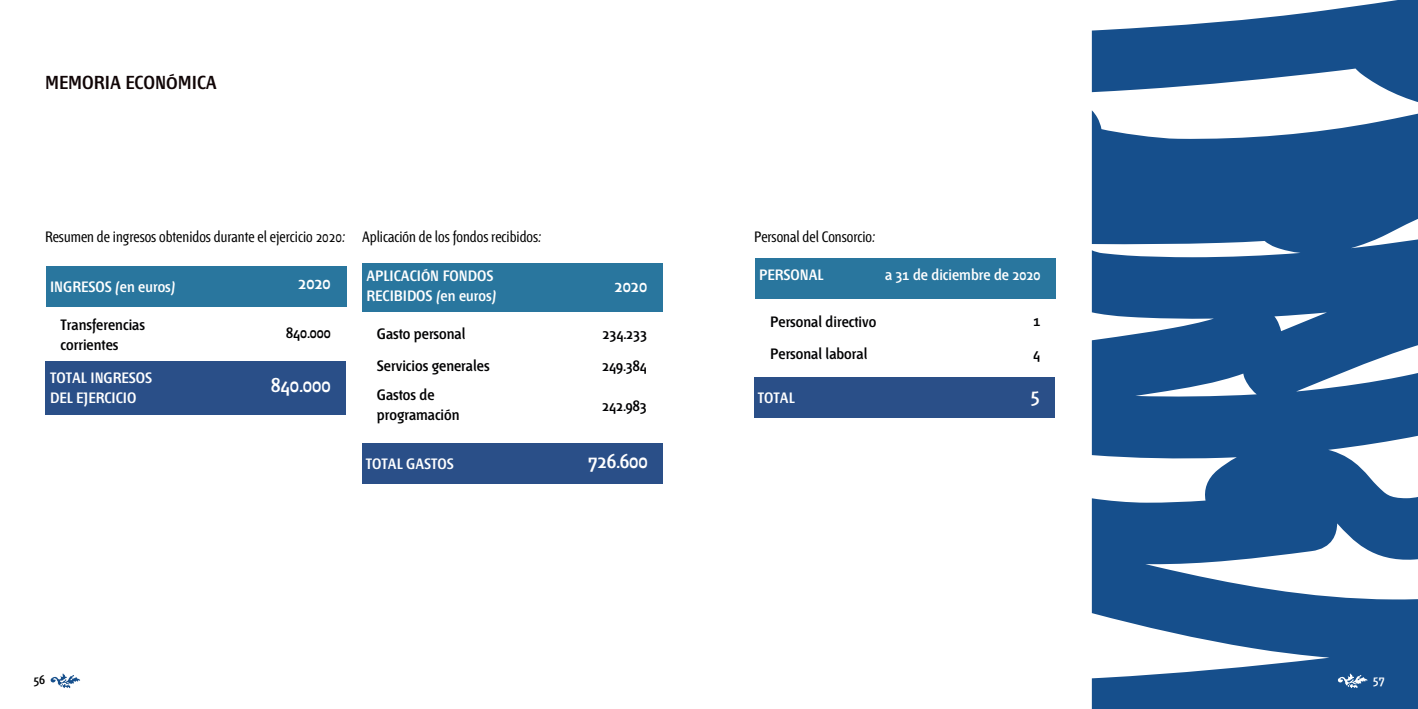
<style>
.page{position:relative;width:1418px;height:709px;background:#fff}
.page>*{position:absolute;margin:0;border:0;box-sizing:border-box;transform-origin:0 0}
.t1{font:600 20px "Fontana ND Cc Os F";color:#fff}
.t2{font:600 18.75px "Fontana ND Cc Os F";color:#100506}
.t3{font:600 17.5px "Fontana ND Cc Os F";color:#fff}
.t4{font:600 15px/20px "Fontana ND Cc Os F";color:#020203}
.t5{font:600 15px/20px "Fontana ND Cc Os F";color:#fff}
.t6{font:15px "Fontana ND Cc Os F";color:#000}
.t7{font:600 12.5px "Fontana ND Cc Os F";color:#000}
.t8{font:600 12.5px "Fontana ND Cc Os F";color:#fff}
</style>
<div class="page">
<div style="left:45px;top:361px;width:301px;height:54px;background:#2a4f88"></div>
<div style="left:46px;top:266px;width:300px;height:40px;background:#29769e"></div>
<div style="left:362px;top:443px;width:300px;height:40px;background:#2a4f88"></div>
<div style="left:362px;top:263px;width:300px;height:48px;background:#29769e"></div>
<div style="left:754px;top:378px;width:300px;height:40px;background:#2a4f88"></div>
<div style="left:755px;top:258px;width:300px;height:40px;background:#29769e"></div>
<svg style="left:1091px;top:0;width:326px;height:709px;fill:#164f8c"></svg>
<svg style="left:50px;top:673px;width:30px;height:15px"></svg>
<svg style="left:1337px;top:673px;width:30px;height:15px"></svg>
<p class="t2" style="left:45px;top:74px;width:173px">MEMORIA ECONÓMICA</p>
<p class="t6" style="left:45px;top:229px;width:302px">Resumen de ingresos obtenidos durante el ejercicio 2020:</p>
<p class="t5" style="left:50px;top:277px;width:127px">INGRESOS (en euros)</p>
<p class="t3" style="left:298px;top:275px;width:34px">2020</p>
<p class="t4" style="left:61px;top:316px;width:86px">Transferencias corrientes</p>
<p class="t4" style="left:286px;top:324px;width:46px">840.000</p>
<p class="t5" style="left:50px;top:369px;width:104px">TOTAL INGRESOS<br>DEL EJERCICIO</p>
<h1 class="t1" style="left:271px;top:375px;width:61px">840.000</h1>
<p class="t6" style="left:362px;top:229px;width:181px">Aplicación de los fondos recibidos:</p>
<p class="t5" style="left:366px;top:266px;width:131px">APLICACIÓN FONDOS<br>RECIBIDOS (en euros)</p>
<p class="t4" style="left:377px;top:325px;width:90px">Gasto personal</p>
<p class="t3" style="left:614px;top:277px;width:34px">2020</p>
<p class="t4" style="left:602px;top:324px;width:46px">234.233</p>
<p class="t4" style="left:377px;top:357px;width:114px">Servicios generales</p>
<p class="t4" style="left:602px;top:357px;width:46px">249.384</p>
<p class="t4" style="left:377px;top:386px;width:84px">Gastos de programación</p>
<p class="t4" style="left:602px;top:397px;width:46px">242.983</p>
<p class="t5" style="left:366px;top:455px;width:90px">TOTAL GASTOS</p>
<h1 class="t1" style="left:588px;top:451px;width:61px">726.600</h1>
<p class="t6" style="left:754px;top:229px;width:123px">Personal del Consorcio:</p>
<p class="t5" style="left:759px;top:266px;width:66px">PERSONAL</p>
<p class="t5" style="left:885px;top:266px;width:157px">a 31 de diciembre de 2020</p>
<p class="t4" style="left:770px;top:312px;width:108px">Personal directivo</p>
<p class="t4" style="left:1033px;top:312px;width:8px">1</p>
<p class="t4" style="left:770px;top:344px;width:99px">Personal laboral</p>
<p class="t4" style="left:1033px;top:344px;width:8px">4</p>
<p class="t5" style="left:757px;top:389px;width:38px">TOTAL</p>
<h1 class="t1" style="left:1030px;top:386px;width:11px">5</h1>
<p class="t7" style="left:33px;top:673px;width:13px">56</p>
<p class="t8" style="left:1372px;top:673px;width:13px">57</p>
</div>
